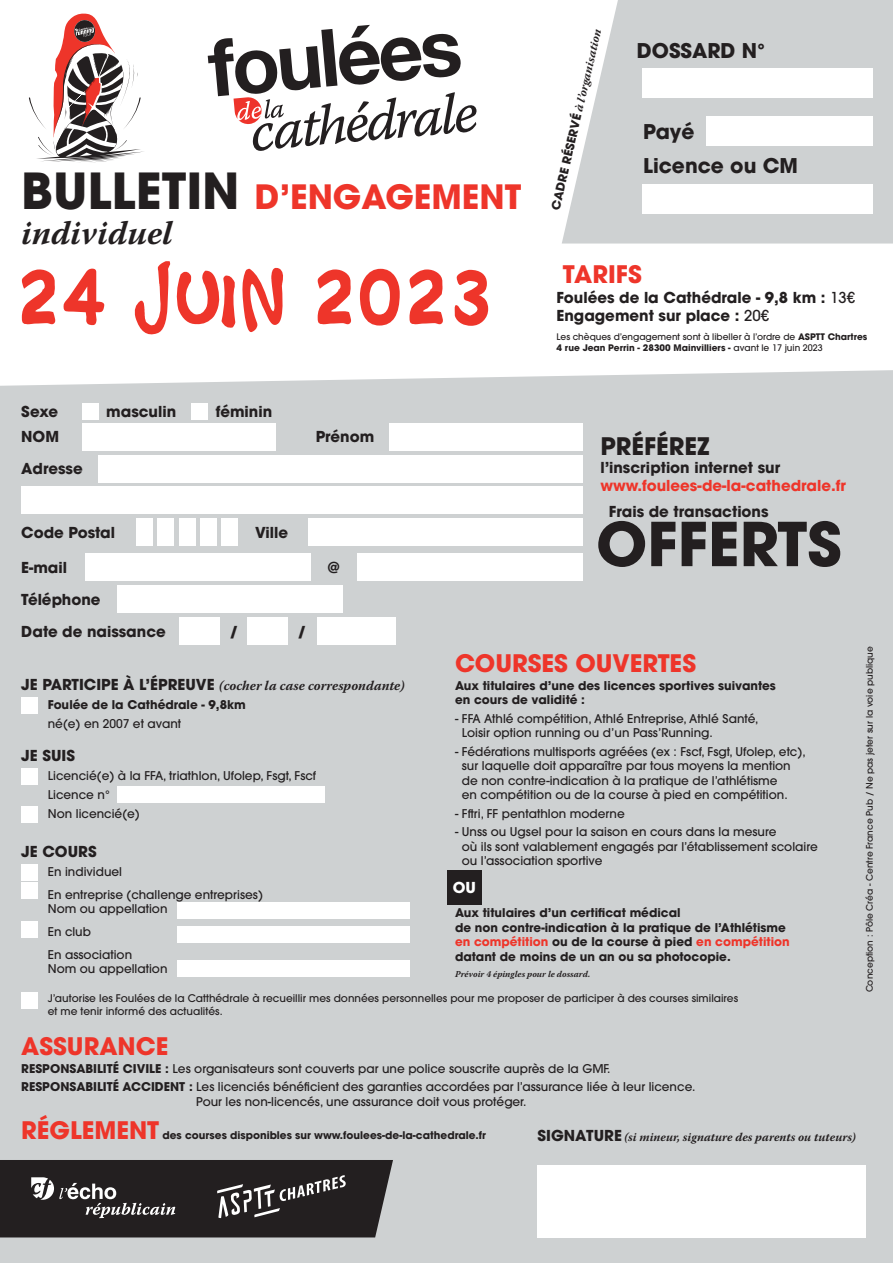
<style>
.page{position:relative;width:893px;height:1263px;background:#fff}
.page>*{position:absolute;margin:0;border:0;box-sizing:border-box;transform-origin:0 0}
.t1{font:72.9px "Timotheos";letter-spacing:.02em;color:#ee352a}
.t2{font:700 60px "ITC Avant Garde Pro";color:#231f20}
.t3{font:700 33.3px "Avant Garde";color:#ee352a}
.t4{font:italic 700 33.3px "Warnock Pro";color:#231f20}
.t5{font:700 24px "ITC Avant Garde Pro";color:#ee352a}
.t6{font:700 24px "ITC Avant Garde Pro";color:#231f20}
.t7{font:700 20.25px/34.3px "Avant Garde";color:#231f20}
.t8{font:700 15px/32px "ITC Avant Garde Pro";color:#231f20}
.t9{font:700 15px "ITC Avant Garde Pro";color:#ee352a}
.t10{font:700 15px "ITC Avant Garde Pro";color:#fff}
.t11{font:italic 700 13.5px "Warnock Pro";letter-spacing:.005em;color:#231f20}
.t12{font:500 12px/14.4px "ITC Avant Garde Pro";color:#231f20}
.t13{font:700 12px/14.4px "ITC Avant Garde Pro";color:#231f20}
.t14{font:italic 700 12px "Warnock Pro";color:#231f20}
.t15{font:italic 700 11.7px "Warnock Pro";color:#231f20;scale:1.05 1}
.t16{font:500 10.5px/12.6px "ITC Avant Garde Pro";color:#231f20}
.t17{font:700 10.5px "ITC Avant Garde Pro";color:#231f20}
.t18{font:500 9px/10.8px "ITC Avant Garde Pro";color:#231f20}
.t19{font:italic 700 9px "Warnock Pro";color:#231f20}
.s1{font-size:49.35px;color:#231f20}
.s2{font-family:"Avant Garde";font-style:normal}
.s3{font-weight:500}
.s4{font-weight:700}
.s5{font-family:"ITC Avant Garde Pro";font-style:normal;font-size:15px}
.s6{color:#ee352a}
</style>
<div class="page">
<svg style="left:562px;top:0;width:331px;height:244px;background:#d3d6d7"></svg>
<div style="left:0;top:370px;width:893px;height:893px;background:#ced1d2"></div>
<svg style="left:29px;top:13px;width:115px;height:150px"></svg>
<div style="left:538px;top:1165px;width:328px;height:72px;background:#fff"></div>
<div style="left:447px;top:870px;width:34px;height:34px;background:#231f20"></div>
<div style="left:642px;top:69px;width:230px;height:29px;background:#fff"></div>
<div style="left:642px;top:184px;width:230px;height:30px;background:#fff"></div>
<div style="left:706px;top:116px;width:166px;height:29px;background:#fff"></div>
<div style="left:82px;top:403px;width:16px;height:16px;background:#fff"></div>
<div style="left:21px;top:697px;width:17px;height:17px;background:#fff"></div>
<div style="left:21px;top:864px;width:17px;height:17px;background:#fff"></div>
<div style="left:21px;top:992px;width:17px;height:16px;background:#fff"></div>
<div style="left:21px;top:769px;width:17px;height:16px;background:#fff"></div>
<div style="left:21px;top:882px;width:17px;height:17px;background:#fff"></div>
<div style="left:117px;top:787px;width:208px;height:16px;background:#fff"></div>
<div style="left:21px;top:922px;width:17px;height:16px;background:#fff"></div>
<div style="left:178px;top:960px;width:232px;height:16px;background:#fff"></div>
<div style="left:178px;top:926px;width:232px;height:16px;background:#fff"></div>
<div style="left:178px;top:903px;width:232px;height:16px;background:#fff"></div>
<div style="left:21px;top:806px;width:17px;height:16px;background:#fff"></div>
<div style="left:82px;top:423px;width:193px;height:27px;background:#fff"></div>
<div style="left:98px;top:455px;width:485px;height:27px;background:#fff"></div>
<div style="left:136px;top:518px;width:17px;height:28px;background:#fff"></div>
<div style="left:85px;top:554px;width:225px;height:27px;background:#fff"></div>
<div style="left:117px;top:585px;width:225px;height:28px;background:#fff"></div>
<div style="left:180px;top:617px;width:40px;height:28px;background:#fff"></div>
<div style="left:248px;top:617px;width:40px;height:28px;background:#fff"></div>
<div style="left:317px;top:617px;width:79px;height:28px;background:#fff"></div>
<div style="left:357px;top:554px;width:226px;height:27px;background:#fff"></div>
<div style="left:308px;top:518px;width:275px;height:28px;background:#fff"></div>
<div style="left:158px;top:518px;width:16px;height:28px;background:#fff"></div>
<div style="left:179px;top:518px;width:16px;height:28px;background:#fff"></div>
<div style="left:200px;top:518px;width:17px;height:28px;background:#fff"></div>
<div style="left:222px;top:518px;width:16px;height:28px;background:#fff"></div>
<div style="left:21px;top:487px;width:562px;height:27px;background:#fff"></div>
<div style="left:389px;top:423px;width:194px;height:27px;background:#fff"></div>
<div style="left:191px;top:403px;width:17px;height:16px;background:#fff"></div>
<svg style="left:0;top:1160px;width:393px;height:77px;background:#353132"></svg>
<svg style="left:208px;top:25px;width:269px;height:126px"></svg>
<h3 class="t3" style="left:21px;top:175px;width:501px"><span class="s1">BULLETIN</span> D’ENGAGEMENT</h3>
<h3 class="t4" style="left:21px;top:213px;width:153px">individuel</h3>
<h1 class="t1" style="left:16px;top:237px;width:480px">24 juin 2023</h1>
<p class="t15" style="left:549px;top:208px;width:178px;rotate:-77deg"><span class="s2">CADRE RÉSERVÉ</span> à l’organisation</p>
<h3 class="t7" style="left:637px;top:34px;width:130px">DOSSARD N°</h3>
<h3 class="t7" style="left:643px;top:114px;width:156px">Payé<br>Licence ou CM</h3>
<h3 class="t5" style="left:563px;top:259px;width:80px">TARIFS</h3>
<p class="t8" style="left:557px;top:288px;width:300px;line-height:18px">Foulées de la Cathédrale - 9,8 km : <span class="s3">13€<br></span>Engagement sur place : <span class="s3">20€</span></p>
<p class="t18" style="left:557px;top:331px;width:312px">Les chèques d’engagement sont à libeller à l’ordre de <span class="s4">ASPTT Chartres<br>4 rue Jean Perrin - 28300 Mainvilliers -</span> avant le 17 juin 2023</p>
<p class="t8" style="left:106px;top:395px;width:72px">masculin</p>
<p class="t8" style="left:216px;top:395px;width:58px">féminin</p>
<p class="t8" style="left:21px;top:398px;width:39px;line-height:25.5px">Sexe<br>NOM</p>
<p class="t8" style="left:21px;top:452px;width:63px">Adresse</p>
<p class="t8" style="left:316px;top:421px;width:60px">Prénom</p>
<h3 class="t6" style="left:600px;top:430px;width:110px">PRÉFÉREZ</h3>
<p class="t8" style="left:600px;top:452px;width:181px">l’inscription internet sur</p>
<p class="t9" style="left:600px;top:476px;width:247px">www.foulees-de-la-cathedrale.fr</p>
<p class="t8" style="left:609px;top:495px;width:161px">Frais de transactions</p>
<h2 class="t2" style="left:596px;top:504px;width:247px">OFFERTS</h2>
<p class="t8" style="left:21px;top:516px;width:95px">Code Postal</p>
<p class="t8" style="left:21px;top:551px;width:146px">E-mail<br>Téléphone<br>Date de naissance</p>
<p class="t11" style="left:21px;top:677px;width:385px"><span class="s5">JE PARTICIPE À L’ÉPREUVE</span> (cocher la case correspondante)</p>
<p class="t13" style="left:48px;top:697px;width:200px">Foulée de la Cathédrale - 9,8km</p>
<p class="t12" style="left:48px;top:716px;width:135px">né(e) en 2007 et avant</p>
<p class="t8" style="left:255px;top:516px;width:35px">Ville</p>
<p class="t8" style="left:328px;top:551px;width:13px">@</p>
<p class="t8" style="left:230px;top:615px;width:10px">/</p>
<p class="t8" style="left:298px;top:615px;width:10px">/</p>
<h3 class="t5" style="left:455px;top:647px;width:243px">COURSES OUVERTES</h3>
<p class="t13" style="left:455px;top:678px;width:322px">Aux titulaires d’une des licences sportives suivantes en cours de validité :</p>
<p class="t12" style="left:462px;top:711px;width:298px;text-indent:-7px">- FFA Athlé compétition, Athlé Entreprise, Athlé Santé,<br>Loisir option running ou d’un Pass’Running.</p>
<p class="t12" style="left:462px;top:744px;width:345px;text-indent:-7px">- Fédérations multisports agréées (ex : Fscf, Fsgt, Ufolep, etc), sur laquelle doit apparaître par tous moyens la mention de non contre-indication à la pratique de l’athlétisme<br>en compétition ou de la course à pied en compétition.</p>
<p class="t12" style="left:455px;top:806px;width:171px">- Fftri, FF pentathlon moderne</p>
<p class="t12" style="left:462px;top:825px;width:357px;text-indent:-7px">- Unss ou Ugsel pour la saison en cours dans la mesure<br>où ils sont valablement engagés par l’établissement scolaire ou l’association sportive</p>
<p class="t8" style="left:21px;top:739px;width:55px">JE SUIS</p>
<p class="t12" style="left:48px;top:766px;width:270px;line-height:18.6px">Licencié(e) à la FFA, triathlon, Ufolep, Fsgt, Fscf<br>Licence n°<br>Non licencié(e)</p>
<p class="t8" style="left:21px;top:835px;width:77px">JE COURS</p>
<p class="t12" style="left:48px;top:860px;width:217px;line-height:23px">En individuel<br>En entreprise (challenge entreprises)</p>
<p class="t12" style="left:48px;top:897px;width:121px;line-height:23px">Nom ou appellation<br>En club<br>En association</p>
<p class="t12" style="left:48px;top:962px;width:121px">Nom ou appellation</p>
<p class="t16" style="left:48px;top:992px;width:692px">J’autorise les Foulées de la Catthédrale à recueillir mes données personnelles pour me proposer de participer à des courses similaires et me tenir informé des actualités.</p>
<p class="t10" style="left:453px;top:877px;width:25px">OU</p>
<p class="t13" style="left:455px;top:905px;width:336px">Aux titulaires d’un certificat médical<br>de non contre-indication à la pratique de l’Athlétisme <span class="s6">en compétition</span> ou de la course à pied <span class="s6">en compétition </span>datant de moins de un an ou sa photocopie.</p>
<p class="t19" style="left:455px;top:968px;width:137px">Prévoir 4 épingles pour le dossard.</p>
<h3 class="t5" style="left:21px;top:1030px;width:149px">ASSURANCE</h3>
<p class="t12" style="left:21px;top:1059px;width:676px;line-height:18.6px"><span class="s4">RESPONSABILITÉ CIVILE :</span> Les organisateurs sont couverts par une police souscrite auprès de la GMF.<br><span class="s4">RESPONSABILITÉ ACCIDENT :</span> Les licenciés bénéficient des garanties accordées par l’assurance liée à leur licence.</p>
<p class="t12" style="left:196px;top:1094px;width:332px">Pour les non-licencés, une assurance doit vous protéger.</p>
<h3 class="t5" style="left:21px;top:1114px;width:140px">RÉGLEMENT</h3>
<p class="t17" style="left:163px;top:1128px;width:325px">des courses disponibles sur www.foulees-de-la-cathedrale.fr</p>
<p class="t14" style="left:538px;top:1129px;width:320px"><span class="s5">SIGNATURE</span> (si mineur, signature des parents ou tuteurs)</p>
<p class="t18" style="left:864px;top:992px;width:348px;rotate:-90deg">Conception : Pôle Créa - Centre France Pub / Ne pas jeter sur la voie publique</p>
</div>
